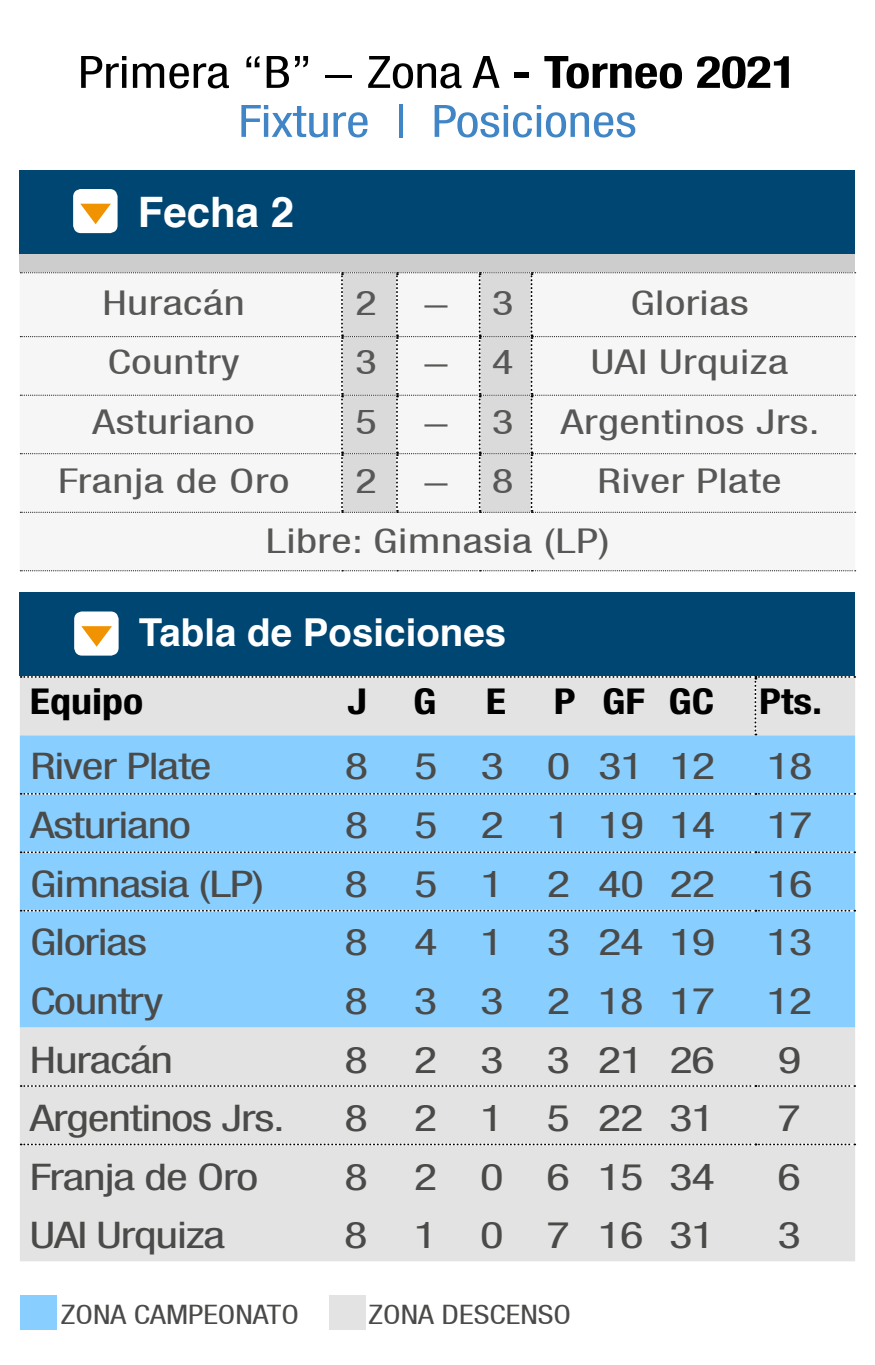
<style>
.page{position:relative;width:875px;height:1365px;background:#fff}
.page>*{position:absolute;margin:0;border:0;box-sizing:border-box;transform-origin:0 0}
.t1{font:condensed 44.8px/49px "Helvetica Neue LT";color:#4085c6;text-align:center;scale:1.18 1}
.t2{font:700 42px "Helvetica";color:#fff}
.t3{font:700 38.5px "Helvetica";color:#fff}
.t4{font:condensed 36.75px "Helvetica Neue LT Std";letter-spacing:-.025em;color:#4a4a49;scale:1.33 1}
.t5{font:700 condensed 35.7px "Helvetica Neue LT Std";color:#000;scale:1.18 1}
.t6{font:condensed 34.3px/59.5px "Helvetica Neue LT";letter-spacing:.01em;color:#575756;scale:1.33 1}
.t7{font:condensed 26.95px "Helvetica Neue LT";color:#4a4a49;scale:1.18 1}
.s1{color:#000}
.s2{font-family:"Helvetica Neue LT Std";font-weight:700;color:#000}
</style>
<div class="page">
<div style="left:20px;top:735px;width:835px;height:293px;background:#88ceff"></div>
<div style="left:20px;top:1028px;width:835px;height:233px;background:#e3e3e3"></div>
<svg style="left:21px;top:1144px;width:834px;height:1px"></svg>
<div style="left:21px;top:676px;width:834px;height:59px;background:#e3e3e3"></div>
<svg style="left:21px;top:793px;width:834px;height:2px"></svg>
<svg style="left:21px;top:851px;width:834px;height:2px;background:#98a4ac"></svg>
<svg style="left:21px;top:910px;width:834px;height:2px;background:#97a4ac"></svg>
<svg style="left:21px;top:1085px;width:834px;height:2px"></svg>
<div style="left:20px;top:593px;width:835px;height:83px;background:#004673"></div>
<div style="left:74px;top:612px;width:45px;height:44px;background:#fff;border-radius:8px"></div>
<svg style="left:81px;top:626px;width:31px;height:21px"></svg>
<div style="left:20px;top:254px;width:835px;height:18px;background:#cdcdcd"></div>
<div style="left:20px;top:170px;width:835px;height:84px;background:#004673"></div>
<div style="left:73px;top:189px;width:45px;height:44px;background:#fff;border-radius:8px"></div>
<svg style="left:80px;top:204px;width:31px;height:20px"></svg>
<svg style="left:20px;top:570px;width:836px;height:1px"></svg>
<svg style="left:20px;top:272px;width:836px;height:241px"></svg>
<div style="left:20px;top:1295px;width:37px;height:34px;background:#88ceff"></div>
<div style="left:329px;top:1295px;width:37px;height:34px;background:#e3e3e3"></div>
<p class="t1" style="left:78px;top:47px;width:611px"><span class="s1">Primera “B” - Zona A</span> <span class="s2">- Torneo 2021<br></span>Fixture | Posiciones</p>
<p class="t2" style="left:138px;top:178px;width:158px">Fecha 2</p>
<p class="t6" style="left:102px;top:273px;width:109px">Huracán</p>
<p class="t6" style="left:355px;top:273px;width:18px">2</p>
<p class="t6" style="left:422px;top:273px;width:70px">- 3</p>
<p class="t6" style="left:630px;top:273px;width:90px">Glorias</p>
<p class="t6" style="left:107px;top:332px;width:101px">Country</p>
<p class="t6" style="left:355px;top:332px;width:18px">3</p>
<p class="t6" style="left:422px;top:332px;width:70px">- 4</p>
<p class="t6" style="left:591px;top:332px;width:150px">UAI Urquiza</p>
<p class="t6" style="left:93px;top:392px;width:123px">Asturiano</p>
<p class="t6" style="left:355px;top:392px;width:18px">5</p>
<p class="t6" style="left:422px;top:392px;width:70px">- 3</p>
<p class="t6" style="left:561px;top:392px;width:196px">Argentinos Jrs.</p>
<p class="t6" style="left:58px;top:451px;width:175px">Franja de Oro</p>
<p class="t6" style="left:355px;top:451px;width:18px">2</p>
<p class="t6" style="left:423px;top:451px;width:70px">- 8</p>
<p class="t6" style="left:266px;top:451px;width:390px;text-indent:332px">River Plate<br>Libre: Gimnasia (LP)</p>
<p class="t3" style="left:139px;top:602px;width:369px">Tabla de Posiciones</p>
<p class="t5" style="left:30px;top:679px;width:98px">Equipo</p>
<p class="t5" style="left:348px;top:679px;width:18px">J</p>
<p class="t5" style="left:413px;top:679px;width:21px">G</p>
<p class="t5" style="left:486px;top:679px;width:19px">E</p>
<p class="t5" style="left:554px;top:679px;width:138px">P GF GC</p>
<p class="t5" style="left:759px;top:679px;width:55px">Pts.</p>
<p class="t4" style="left:30px;top:745px;width:138px">River Plate</p>
<p class="t4" style="left:345px;top:745px;width:280px">8 5 3 03112</p>
<p class="t4" style="left:767px;top:745px;width:36px">18</p>
<p class="t4" style="left:30px;top:804px;width:122px">Asturiano</p>
<p class="t4" style="left:345px;top:804px;width:280px">8 5 2 11914</p>
<p class="t4" style="left:767px;top:804px;width:36px">17</p>
<p class="t4" style="left:30px;top:862px;width:177px">Gimnasia (LP)</p>
<p class="t4" style="left:345px;top:862px;width:280px">8 5 1 24022</p>
<p class="t4" style="left:767px;top:862px;width:36px">16</p>
<p class="t4" style="left:30px;top:921px;width:89px">Glorias</p>
<p class="t4" style="left:345px;top:921px;width:280px">8 4 1 32419</p>
<p class="t4" style="left:767px;top:921px;width:36px">13</p>
<p class="t4" style="left:30px;top:980px;width:102px">Country</p>
<p class="t4" style="left:344px;top:980px;width:280px">8 3 3 21817</p>
<p class="t4" style="left:767px;top:980px;width:36px">12</p>
<p class="t4" style="left:30px;top:1038px;width:109px">Huracán</p>
<p class="t4" style="left:344px;top:1038px;width:280px">8 2 3 32126</p>
<p class="t4" style="left:778px;top:1038px;width:19px">9</p>
<p class="t4" style="left:30px;top:1097px;width:193px">Argentinos Jrs.</p>
<p class="t4" style="left:344px;top:1097px;width:280px">8 2 1 52231</p>
<p class="t4" style="left:778px;top:1097px;width:19px">7</p>
<p class="t4" style="left:30px;top:1156px;width:173px">Franja de Oro</p>
<p class="t4" style="left:344px;top:1156px;width:280px">8 2 0 61534</p>
<p class="t4" style="left:778px;top:1156px;width:19px">6</p>
<p class="t4" style="left:30px;top:1214px;width:149px">UAI Urquiza</p>
<p class="t4" style="left:344px;top:1214px;width:280px">8 1 0 71631</p>
<p class="t4" style="left:778px;top:1214px;width:19px">3</p>
<p class="t7" style="left:61px;top:1299px;width:203px">ZONA CAMPEONATO</p>
<p class="t7" style="left:369px;top:1299px;width:173px">ZONA DESCENSO</p>
</div>
